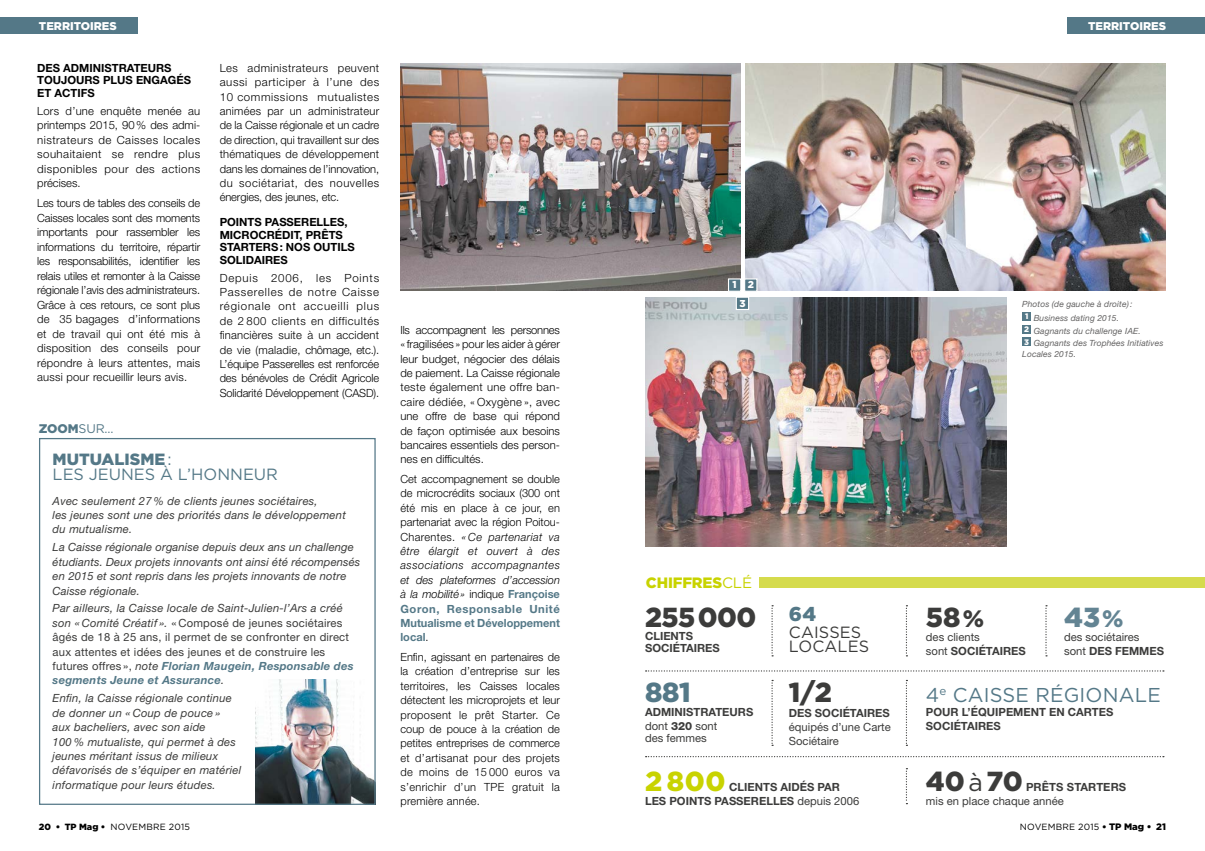
<style>
.page{position:relative;width:1205px;height:851px;background:#fff}
.page>*{position:absolute;margin:0;border:0;box-sizing:border-box;transform-origin:0 0}
.t1{font:900 27.5px "Gotham";letter-spacing:-.02em;color:#3c3c3b}
.t2{font:900 27.5px "Gotham";color:#c8d300}
.t3{font:900 27.5px "Gotham";color:#638493}
.t4{font:900 27.5px "Gotham";color:#547887}
.t5{font:20px "Gotham";letter-spacing:.01em;color:#547887}
.t6{font:900 20px "Gotham";color:#547887}
.t7{font:16.25px/15px "Gotham";color:#547887}
.t8{font:16.25px/13.8px "Gotham";letter-spacing:.01em;color:#3c3c3b}
.t9{font:900 15px "Gotham";letter-spacing:-.01em;color:#c8d300}
.t10{font:12.5px "Gotham";color:#547887}
.t11{font:300 11.25px/14.4px "Helvetica Neue LT Std";color:#000;text-align:justify}
.t12{font:italic 11.25px/14.4px "Helvetica Neue LT Std";letter-spacing:.02em;color:#3c3c3b}
.t13{font:11.25px/14.4px "Helvetica Neue LT Std";letter-spacing:.02em;color:#3c3c3b}
.t14{font:700 11.25px/13.8px "Helvetica Neue LT Std";color:#3c3c3b}
.t15{font:11.25px/13.8px "Helvetica Neue LT Std";color:#3c3c3b}
.t16{font:700 11.25px/12.5px "Helvetica Neue LT Std";color:#000}
.t17{font:900 11.25px "Gotham";color:#fff}
.t18{font:900 10px/18.2px "Gotham";color:#fff;text-align:center}
.t19{font:9px "Gotham";letter-spacing:.02em;color:#000}
.t20{font:italic 8.5px/13.8px "Helvetica Neue LT Std";letter-spacing:.01em;color:#646363}
.s1{font-weight:900}
.s2{font-style:italic}
.s3{font-weight:700;font-style:italic;color:#547887}
.s4{font-weight:700;color:#547887}
.s5{font-weight:400}
.s6{font-size:23.75px}
.s7{font-weight:700}
.s8{font-weight:800}
.s9{font-weight:400;font-size:25px}
.s10{font-weight:900;font-size:9.38px}
</style>
<div class="page">
<div style="left:759px;top:577px;width:446px;height:10px;background:#d5db4d"></div>
<img style="left:256px;top:679px;width:118px;height:123px">
<div style="left:0;top:18px;width:138px;height:16px;background:#547887"></div>
<div style="left:1067px;top:18px;width:138px;height:16px;background:#547887"></div>
<img style="left:400px;top:64px;width:340px;height:227px">
<div style="left:39px;top:438px;width:337px;height:366px;border:1px solid #547887"></div>
<img style="left:745px;top:64px;width:421px;height:227px">
<img style="left:645px;top:298px;width:361px;height:248px">
<svg style="left:727px;top:278px;width:31px;height:32px"></svg>
<svg style="left:771px;top:605px;width:2px;height:51px"></svg>
<svg style="left:771px;top:679px;width:2px;height:66px"></svg>
<svg style="left:906px;top:679px;width:1px;height:66px"></svg>
<svg style="left:906px;top:768px;width:1px;height:36px"></svg>
<svg style="left:906px;top:605px;width:1px;height:51px"></svg>
<svg style="left:1045px;top:605px;width:2px;height:51px"></svg>
<svg style="left:646px;top:670px;width:518px;height:1px"></svg>
<svg style="left:646px;top:756px;width:518px;height:1px"></svg>
<div style="left:1022px;top:312px;width:9px;height:9px;background:#547887"></div>
<div style="left:1022px;top:325px;width:9px;height:9px;background:#547887"></div>
<div style="left:1022px;top:337px;width:9px;height:9px;background:#547887"></div>
<p class="t17" style="left:39px;top:19px;width:79px">TERRITOIRES</p>
<p class="t17" style="left:1088px;top:19px;width:79px">TERRITOIRES</p>
<p class="t16" style="left:37px;top:61px;width:155px">DES ADMINISTRATEURS<br>TOUJOURS PLUS ENGAGÉS<br>ET ACTIFS</p>
<p class="t11" style="left:37px;top:103px;width:165px">Lors d’une enquête menée au printemps 2015, 90% des admi&shy;nistrateurs de Caisses locales souhaitaient se rendre plus disponibles pour des actions précises.</p>
<p class="t11" style="left:37px;top:196px;width:165px">Les tours de tables des conseils de Caisses locales sont des moments importants pour rassembler les informations du territoire, répartir les responsabilités, identifier les relais utiles et remonter à la Caisse régionale l’avis des administrateurs.<br>Grâce à ces retours, ce sont plus de 35 bagages d’informations et de travail qui ont été mis à disposition des conseils pour répondre à leurs attentes, mais aussi pour recueillir leurs avis.</p>
<p class="t10" style="left:39px;top:420px;width:76px"><span class="s1">ZOOM</span>SUR...</p>
<p class="t11" style="left:220px;top:60px;width:161px">Les administrateurs peuvent aussi participer à l’une des 10 commissions mutualistes animées par un administrateur de la Caisse régionale et un cadre de direction, qui travaillent sur des thématiques de développement dans les domaines de l’innovation, du sociétariat, des nouvelles énergies, des jeunes, etc.</p>
<p class="t16" style="left:220px;top:216px;width:136px">POINTS PASSERELLES,<br>MICROCRÉDIT, PRÊTS<br>STARTERS: NOS OUTILS<br>SOLIDAIRES</p>
<p class="t11" style="left:220px;top:270px;width:161px">Depuis 2006, les Points Passerelles de notre Caisse régionale ont accueilli plus de 2 800 clients en difficultés financières suite à un accident de vie (maladie, chômage, etc.).<br>L’équipe Passerelles est renforcée des bénévoles de Crédit Agricole Solidarité Développement (CASD).</p>
<h3 class="t7" style="left:53px;top:451px;width:227px"><span class="s1">MUTUALISME</span> :<br>LES JEUNES À L’HONNEUR</h3>
<p class="t12" style="left:53px;top:493px;width:295px">Avec seulement 27 % de clients jeunes sociétaires,<br>les jeunes sont une des priorités dans le développement du mutualisme.</p>
<p class="t12" style="left:53px;top:540px;width:309px">La Caisse régionale organise depuis deux ans un challenge étudiants. Deux projets innovants ont ainsi été récompensés en 2015 et sont repris dans les projets innovants de notre Caisse régionale.</p>
<p class="t13" style="left:53px;top:601px;width:302px"><span class="s2">Par ailleurs, la Caisse locale de Saint-Julien-l’Ars a créé son « Comité Créatif ».</span> « Composé de jeunes sociétaires âgés de 18 à 25 ans, il permet de se confronter en direct aux attentes et idées des jeunes et de construire les futures offres », <span class="s2">note</span> <span class="s3">Florian Maugein, Responsable des segments Jeune et Assurance</span><span class="s2">.</span></p>
<p class="t12" style="left:53px;top:690px;width:190px">Enfin, la Caisse régionale continue de donner un « Coup de pouce »<br>aux bacheliers, avec son aide<br>100 % mutualiste, qui permet à des jeunes méritant issus de milieux défavorisés de s’équiper en matériel informatique pour leurs études.</p>
<p class="t11" style="left:400px;top:322px;width:161px">Ils accompagnent les personnes « fragilisées » pour les aider à gérer leur budget, négocier des délais de paiement. La Caisse régionale teste également une offre ban&shy;caire dédiée, « Oxygène », avec une offre de base qui répond de façon optimisée aux besoins bancaires essentiels des person&shy;nes en difficultés.</p>
<p class="t11" style="left:400px;top:471px;width:161px">Cet accompagnement se double de microcrédits sociaux (300 ont été mis en place à ce jour, en partenariat avec la région Poitou-Charentes. <span class="s2">« Ce partenariat va être élargit et ouvert à des associations accompagnantes et des plateformes d’accession à la mobilité»</span> indique <span class="s4">Françoise Goron, Responsable Unité Mutualisme et Développement local</span>.</p>
<p class="t11" style="left:400px;top:649px;width:161px">Enfin, agissant en partenaires de la création d’entreprise sur les territoires, les Caisses locales détectent les microprojets et leur proposent le prêt Starter. Ce coup de pouce à la création de petites entreprises de commerce et d’artisanat pour des projets de moins de 15 000 euros va s’enrichir d’un TPE gratuit la première année.</p>
<p class="t18" style="left:732px;top:276px;width:23px">1 2<br>3</p>
<p class="t20" style="left:1025px;top:297px;width:109px;text-indent:-3px">Photos (de gauche à droite) :<br><sup>1</sup> Business dating 2015.</p>
<p class="t20" style="left:1024px;top:324px;width:141px;line-height:12.5px"><sup>2</sup> Gagnants du challenge IAE.<br><sup>3</sup> Gagnants des Trophées Initiatives</p>
<p class="t20" style="left:1022px;top:347px;width:55px">Locales 2015.</p>
<h3 class="t9" style="left:646px;top:572px;width:108px">CHIFFRES<span class="s5">CLÉ</span></h3>
<h1 class="t1" style="left:645px;top:598px;width:113px">255 000</h1>
<p class="t14" style="left:645px;top:629px;width:76px;line-height:12.5px">CLIENTS<br>SOCIÉTAIRES</p>
<h2 class="t6" style="left:789px;top:600px;width:29px">64</h2>
<h3 class="t8" style="left:789px;top:625px;width:82px">CAISSES<br>LOCALES</h3>
<h1 class="t1" style="left:789px;top:673px;width:44px">1/2</h1>
<p class="t14" style="left:789px;top:706px;width:102px">DES SOCIÉTAIRES</p>
<p class="t15" style="left:789px;top:720px;width:103px">équipés d’une Carte<br>Sociétaire</p>
<h1 class="t1" style="left:926px;top:598px;width:60px">58 <span class="s6">%</span></h1>
<p class="t15" style="left:926px;top:629px;width:101px">des clients<br>sont <span class="s7">SOCIÉTAIRES</span></p>
<h1 class="t3" style="left:1064px;top:598px;width:61px">43 <span class="s6">%</span></h1>
<p class="t15" style="left:1064px;top:629px;width:102px">des sociétaires sont <span class="s7">DES FEMMES</span></p>
<h1 class="t4" style="left:645px;top:673px;width:47px">881</h1>
<p class="t14" style="left:645px;top:704px;width:110px;line-height:14.2px">ADMINISTRATEURS <span class="s5">dont</span> <span class="s8">320</span> <span class="s5">sont</span></p>
<p class="t15" style="left:645px;top:731px;width:63px">des femmes</p>
<h1 class="t2" style="left:645px;top:762px;width:82px">2 800</h1>
<h2 class="t5" style="left:926px;top:682px;width:236px">4<sup>e</sup> CAISSE RÉGIONALE</h2>
<p class="t14" style="left:926px;top:704px;width:189px">POUR L’ÉQUIPEMENT EN CARTES<br>SOCIÉTAIRES</p>
<p class="t14" style="left:645px;top:779px;width:216px;text-indent:84px">CLIENTS AIDÉS PAR<br>LES POINTS PASSERELLES <span class="s5">depuis 2006</span></p>
<h1 class="t1" style="left:926px;top:762px;width:98px">40 <span class="s9">à</span> 70</h1>
<p class="t14" style="left:1026px;top:779px;width:102px">PRÊTS STARTERS</p>
<p class="t15" style="left:926px;top:793px;width:139px">mis en place chaque année</p>
<p class="t19" style="left:39px;top:820px;width:153px"><span class="s1">20 • TP Mag •</span> NOVEMBRE 2015</p>
<p class="t19" style="left:1020px;top:820px;width:148px">NOVEMBRE 2015 <span class="s1">•</span> <span class="s10">TP Mag • 21</span></p>
</div>
